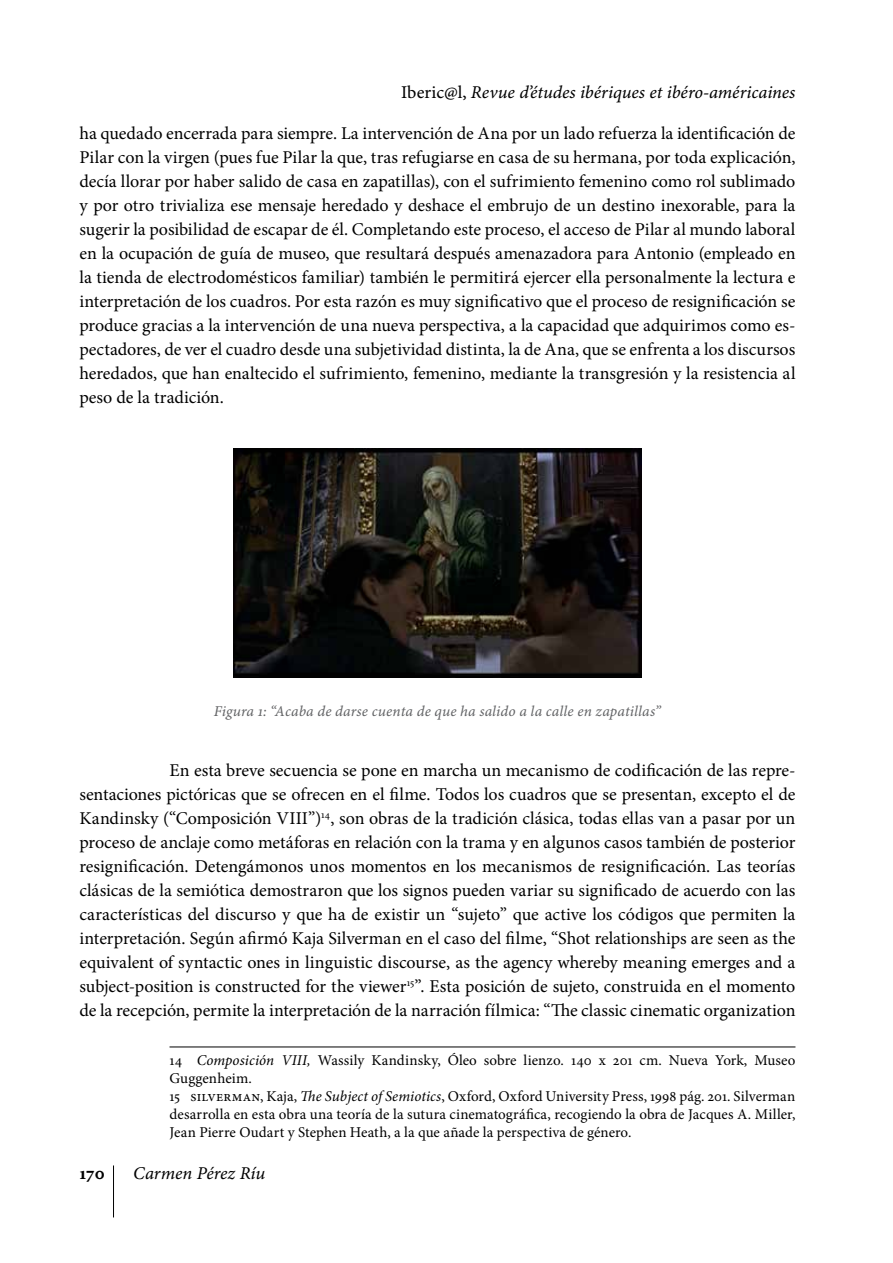
<style>
.page{position:relative;width:893px;height:1263px;background:#fff}
.page>*{position:absolute;margin:0;border:0;box-sizing:border-box;transform-origin:0 0}
.t1{font:18px/24px "Minion Pro";letter-spacing:-.01em;color:#000;text-align:justify}
.t2{font:18px "Minion Pro It Capt";letter-spacing:-.005em;color:#000}
.t3{font:18px "Minion Pro Bold Capt";color:#000}
.t4{font:15px/18px "Minion Pro";color:#000}
.t5{font:15px "Minion Pro It Capt";letter-spacing:.005em;color:#636466}
.s1{font-family:"Minion Pro Capt"}
.s2{font-style:italic}
</style>
<div class="page">
<hr style="left:113px;top:1165px;width:1px;height:52px;background:#000">
<img style="left:234px;top:448px;width:407px;height:230px">
<hr style="left:170px;top:1046px;width:625px;height:1px;background:#000">
<p class="t2" style="left:401px;top:81px;width:396px"><span class="s1">Iberic@l,</span> Revue d’études ibériques et ibéro-américaines</p>
<p class="t1" style="left:80px;top:121px;width:717px">ha quedado encerrada para siempre. La intervención de Ana por un lado refuerza la identificación de Pilar con la virgen (pues fue Pilar la que, tras refugiarse en casa de su hermana, por toda explicación, decía llorar por haber salido de casa en zapatillas), con el sufrimiento femenino como rol sublimado y por otro trivializa ese mensaje heredado y deshace el embrujo de un destino inexorable, para la sugerir la posibilidad de escapar de él. Completando este proceso, el acceso de Pilar al mundo laboral en la ocupación de guía de museo, que resultará después amenazadora para Antonio (empleado en la tienda de electrodomésticos familiar) también le permitirá ejercer ella personalmente la lectura e interpretación de los cuadros. Por esta razón es muy significativo que el proceso de resignificación se produce gracias a la intervención de una nueva perspectiva, a la capacidad que adquirimos como es&shy;pectadores, de ver el cuadro desde una subjetividad distinta, la de Ana, que se enfrenta a los discursos heredados, que han enaltecido el sufrimiento, femenino, mediante la transgresión y la resistencia al peso de la tradición.</p>
<p class="t5" style="left:214px;top:703px;width:448px">Figura 1: “Acaba de darse cuenta de que ha salido a la calle en zapatillas”</p>
<p class="t1" style="left:80px;top:759px;width:717px;text-indent:90px">En esta breve secuencia se pone en marcha un mecanismo de codificación de las repre&shy;sentaciones pictóricas que se ofrecen en el filme. Todos los cuadros que se presentan, excepto el de Kandinsky (“Composición VIII”)<sup>14</sup>, son obras de la tradición clásica, todas ellas van a pasar por un proceso de anclaje como metáforas en relación con la trama y en algunos casos también de posterior resignificación. Detengámonos unos momentos en los mecanismos de resignificación. Las teorías clásicas de la semiótica demostraron que los signos pueden variar su significado de acuerdo con las características del discurso y que ha de existir un “sujeto” que active los códigos que permiten la interpretación. Según afirmó Kaja Silverman en el caso del filme, “Shot relationships are seen as the equivalent of syntactic ones in linguistic discourse, as the agency whereby meaning emerges and a subject-position is constructed for the viewer<sup>15</sup>”. Esta posición de sujeto, construida en el momento de la recepción, permite la interpretación de la narración fílmica: “The classic cinematic organization</p>
<p class="t4" style="left:169px;top:1051px;width:627px">14 <span class="s2">Composición VIII,</span> Wassily Kandinsky, Óleo sobre lienzo. 140 x 201 cm. Nueva York, Museo Guggenheim.<br>15 silverman, Kaja, <span class="s2">The Subject of Semiotics</span>, Oxford, Oxford University Press, 1998 pág. 201. Silverman desarrolla en esta obra una teoría de la sutura cinematográfica, recogiendo la obra de Jacques A. Miller, Jean Pierre Oudart y Stephen Heath, a la que añade la perspectiva de género.</p>
<p class="t3" style="left:80px;top:1162px;width:27px">170</p>
<p class="t2" style="left:133px;top:1162px;width:133px">Carmen Pérez Ríu</p>
</div>
